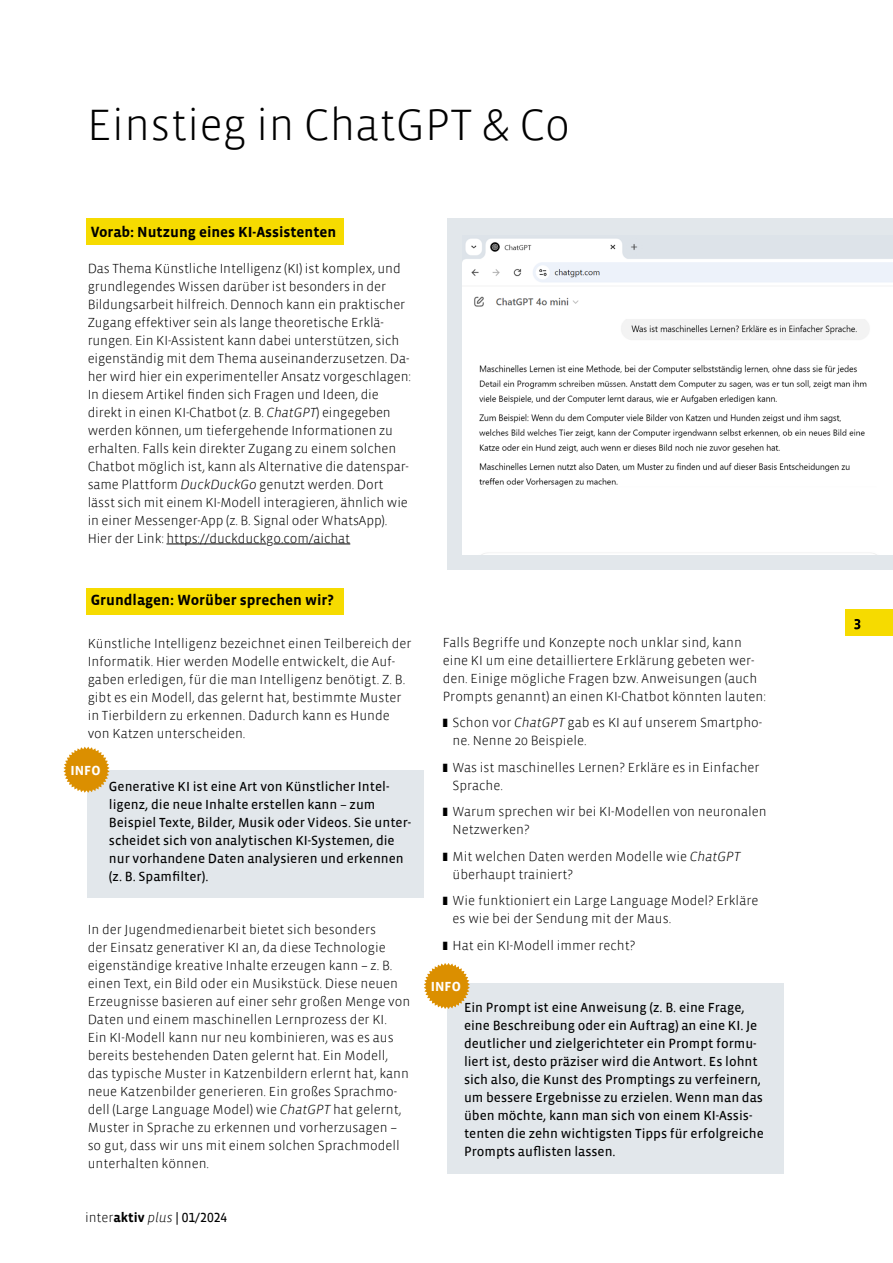
<style>
.page{position:relative;width:893px;height:1263px;background:#fff}
.page>*{position:absolute;margin:0;border:0;box-sizing:border-box;transform-origin:0 0}
.t1{font:300 45px "Vista Sans";color:#000}
.t2{font:700 15px "Vista Sans";color:#000}
.t3{font:300 13.5px/18px "Vista Sans";color:#000}
.t4{font:13.5px/18px "Vista Sans Reg";color:#000}
.t5{font:13.5px "Vista Sans Alt Reg";color:#000}
.t6{font:700 13.5px "Vista Sans";color:#fff}
.s1{font-style:italic}
.s2{font-family:"Vista Sans";font-weight:300}
.s3{font-family:"Vista Sans";font-weight:700}
.s4{font-family:"Vista Sans Alt Light Ita"}
</style>
<div class="page">
<div style="left:86px;top:218px;width:258px;height:27px;background:#f6db00"></div>
<div style="left:86px;top:588px;width:258px;height:26px;background:#f6db00"></div>
<div style="left:87px;top:770px;width:337px;height:127px;background:#e2e7eb"></div>
<div style="left:448px;top:984px;width:336px;height:190px;background:#e2e7eb"></div>
<div style="left:448px;top:218px;width:445px;height:352px;background:#e2e7eb"></div>
<svg style="left:63px;top:747px;width:47px;height:46px"></svg>
<svg style="left:424px;top:963px;width:46px;height:46px"></svg>
<div style="left:845px;top:609px;width:48px;height:26px;background:#f6db00"></div>
<svg style="left:854px;top:619px;width:6px;height:10px"></svg>
<hr style="left:166px;top:544px;width:100px;height:1px;background:#000">
<hr style="left:273px;top:544px;width:77px;height:1px;background:#000">
<img style="left:462px;top:239px;width:431px;height:315px">
<img style="left:463px;top:313px;width:430px;height:241px">
<h1 class="t1" style="left:87px;top:102px;width:485px">Einstieg in ChatGPT &amp; Co</h1>
<p class="t2" style="left:91px;top:224px;width:247px">Vorab: Nutzung eines KI-Assistenten</p>
<p class="t3" style="left:88px;top:259px;width:325px">Das Thema Künstliche Intelligenz (KI) ist komplex, und grundlegendes Wissen darüber ist besonders in der Bildungsarbeit hilfreich. Dennoch kann ein praktischer Zugang effektiver sein als lange theoretische Erklä&shy;rungen. Ein KI-Assistent kann dabei unterstützen, sich eigenständig mit dem Thema auseinanderzusetzen. Da&shy;her wird hier ein experimenteller Ansatz vorgeschlagen:<br>In diesem Artikel finden sich Fragen und Ideen, die direkt in einen KI-Chatbot (z. B. <span class="s1">ChatGPT</span>) eingegeben werden können, um tiefergehende Informationen zu erhalten. Falls kein direkter Zugang zu einem solchen Chatbot möglich ist, kann als Alternative die datenspar&shy;same Plattform <span class="s1">DuckDuckGo</span> genutzt werden. Dort lässt sich mit einem KI-Modell interagieren, ähnlich wie in einer Messenger-App (z. B. Signal oder WhatsApp).<br>Hier der Link: https://duckduckgo.com/aichat</p>
<p class="t2" style="left:91px;top:592px;width:245px">Grundlagen: Worüber sprechen wir?</p>
<p class="t3" style="left:88px;top:635px;width:325px">Künstliche Intelligenz bezeichnet einen Teilbereich der Informatik. Hier werden Modelle entwickelt, die Auf&shy;gaben erledigen, für die man Intelligenz benötigt. Z. B. gibt es ein Modell, das gelernt hat, bestimmte Muster in Tierbildern zu erkennen. Dadurch kann es Hunde von Katzen unterscheiden.</p>
<p class="t6" style="left:71px;top:763px;width:32px">INFO</p>
<p class="t4" style="left:109px;top:778px;width:304px">Generative KI ist eine Art von Künstlicher Intel&shy;ligenz, die neue Inhalte erstellen kann – zum Beispiel Texte, Bilder, Musik oder Videos. Sie unter&shy;scheidet sich von analytischen KI-Systemen, die nur vorhandene Daten analysieren und erkennen (z. B. Spamfilter).</p>
<p class="t3" style="left:88px;top:921px;width:324px">In der Jugendmedienarbeit bietet sich besonders<br>der Einsatz generativer KI an, da diese Technologie eigenständige kreative Inhalte erzeugen kann – z. B. einen Text, ein Bild oder ein Musikstück. Diese neuen Erzeugnisse basieren auf einer sehr großen Menge von Daten und einem maschinellen Lernprozess der KI.<br>Ein KI-Modell kann nur neu kombinieren, was es aus bereits bestehenden Daten gelernt hat. Ein Modell, das typische Muster in Katzenbildern erlernt hat, kann neue Katzenbilder generieren. Ein großes Sprachmo&shy;dell (Large Language Model) wie <span class="s1">ChatGPT</span> hat gelernt, Muster in Sprache zu erkennen und vorherzusagen – so gut, dass wir uns mit einem solchen Sprachmodell unterhalten können.</p>
<p class="t5" style="left:85px;top:1211px;width:144px"><span class="s2">inter</span><span class="s3">aktiv</span> <span class="s4">plus</span> | 01/2024</p>
<p class="t3" style="left:443px;top:633px;width:325px">Falls Begriffe und Konzepte noch unklar sind, kann eine KI um eine detailliertere Erklärung gebeten wer&shy;den. Einige mögliche Fragen bzw. Anweisungen (auch Prompts genannt) an einen KI-Chatbot könnten lauten:</p>
<p class="t3" style="left:453px;top:714px;width:311px">Schon vor <span class="s1">ChatGPT</span> gab es KI auf unserem Smartpho&shy;ne. Nenne 20 Beispiele.</p>
<p class="t3" style="left:453px;top:758px;width:308px">Was ist maschinelles Lernen? Erkläre es in Einfacher<br>Sprache.</p>
<p class="t3" style="left:453px;top:803px;width:316px">Warum sprechen wir bei KI-Modellen von neuronalen<br>Netzwerken?</p>
<p class="t3" style="left:453px;top:847px;width:289px">Mit welchen Daten werden Modelle wie <span class="s1">ChatGPT </span>überhaupt trainiert?</p>
<p class="t3" style="left:453px;top:892px;width:307px">Wie funktioniert ein Large Language Model? Erkläre es wie bei der Sendung mit der Maus.</p>
<p class="t3" style="left:453px;top:936px;width:184px">Hat ein KI-Modell immer recht?</p>
<p class="t6" style="left:431px;top:979px;width:32px">INFO</p>
<p class="t4" style="left:464px;top:999px;width:301px">Ein Prompt ist eine Anweisung (z. B. eine Frage, eine Beschreibung oder ein Auftrag) an eine KI. Je deutlicher und zielgerichteter ein Prompt formu&shy;liert ist, desto präziser wird die Antwort. Es lohnt sich also, die Kunst des Promptings zu verfeinern, um bessere Ergebnisse zu erzielen. Wenn man das üben möchte, kann man sich von einem KI-Assis&shy;tenten die zehn wichtigsten Tipps für erfolgreiche Prompts auflisten lassen.</p>
</div>
